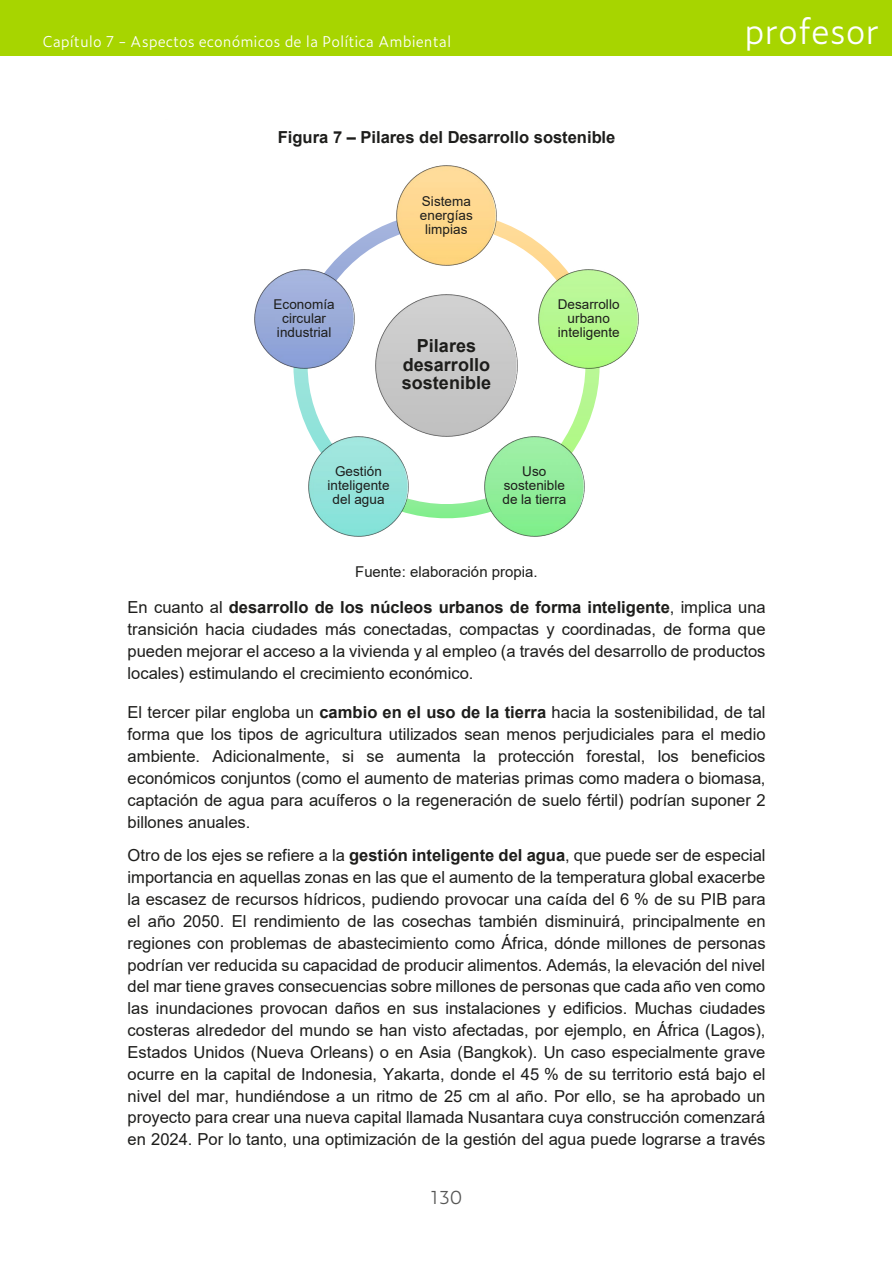
<style>
.page{position:relative;width:893px;height:1263px;background:#fff}
.page>*{position:absolute;margin:0;border:0;box-sizing:border-box;transform-origin:0 0}
.t1{font:300 34.5px "Zeitung Pro";color:#fff}
.t2{font:700 18px/18.6px "Arial";color:#1d1d1b;text-align:center}
.t3{font:300 18px "Zeitung Pro";color:#575756}
.t4{font:16.5px/21.9px "Arial";color:#1d1d1b;text-align:justify}
.t5{font:700 16.5px "Arial";color:#1d1d1b}
.t6{font:300 15px "Zeitung Pro";color:#fff}
.t7{font:15px "Arial";color:#1d1d1b}
.t8{font:13.5px/14px "Arial";letter-spacing:.005em;color:#1d1d1b;text-align:center}
.s1{font-weight:700}
</style>
<div class="page">
<svg style="left:293px;top:212px;width:307px;height:307px"></svg>
<img style="left:375px;top:294px;width:142px;height:142px">
<img style="left:397px;top:166px;width:99px;height:100px">
<img style="left:539px;top:269px;width:100px;height:100px">
<img style="left:485px;top:436px;width:99px;height:100px">
<img style="left:309px;top:436px;width:99px;height:100px">
<img style="left:254px;top:269px;width:100px;height:100px">
<div style="left:0;top:0;width:892px;height:56px;background:#a7d500"></div>
<p class="t6" style="left:43px;top:30px;width:410px">Capítulo 7 - Aspectos económicos de la Política Ambiental</p>
<p class="t5" style="left:278px;top:125px;width:339px">Figura 7 – Pilares del Desarrollo sostenible</p>
<p class="t8" style="left:274px;top:297px;width:63px">Economía circular industrial</p>
<p class="t8" style="left:420px;top:194px;width:54px">Sistema energías limpias</p>
<p class="t2" style="left:402px;top:337px;width:91px">Pilares desarrollo sostenible</p>
<p class="t8" style="left:558px;top:297px;width:64px">Desarrollo urbano inteligente</p>
<p class="t8" style="left:328px;top:465px;width:64px">Gestión inteligente del agua</p>
<p class="t8" style="left:502px;top:465px;width:65px">Uso sostenible de la tierra</p>
<h1 class="t1" style="left:744px;top:5px;width:137px">profesor</h1>
<p class="t7" style="left:355px;top:561px;width:184px">Fuente: elaboración propia.</p>
<p class="t4" style="left:128px;top:596px;width:639px">En cuanto al <span class="s1">desarrollo de los núcleos urbanos de forma inteligente</span>, implica una transición hacia ciudades más conectadas, compactas y coordinadas, de forma que pueden mejorar el acceso a la vivienda y al empleo (a través del desarrollo de productos locales) estimulando el crecimiento económico.</p>
<p class="t4" style="left:128px;top:702px;width:639px">El tercer pilar engloba un <span class="s1">cambio en el uso de la tierra</span> hacia la sostenibilidad, de tal forma que los tipos de agricultura utilizados sean menos perjudiciales para el medio ambiente. Adicionalmente, si se aumenta la protección forestal, los beneficios económicos conjuntos (como el aumento de materias primas como madera o biomasa, captación de agua para acuíferos o la regeneración de suelo fértil) podrían suponer 2 billones anuales.</p>
<p class="t4" style="left:128px;top:844px;width:640px">Otro de los ejes se refiere a la <span class="s1">gestión inteligente del agua</span>, que puede ser de especial importancia en aquellas zonas en las que el aumento de la temperatura global exacerbe la escasez de recursos hídricos, pudiendo provocar una caída del 6 % de su PIB para el año 2050. El rendimiento de las cosechas también disminuirá, principalmente en regiones con problemas de abastecimiento como África, dónde millones de personas podrían ver reducida su capacidad de producir alimentos. Además, la elevación del nivel del mar tiene graves consecuencias sobre millones de personas que cada año ven como las inundaciones provocan daños en sus instalaciones y edificios. Muchas ciudades costeras alrededor del mundo se han visto afectadas, por ejemplo, en África (Lagos), Estados Unidos (Nueva Orleans) o en Asia (Bangkok). Un caso especialmente grave ocurre en la capital de Indonesia, Yakarta, donde el 45 % de su territorio está bajo el nivel del mar, hundiéndose a un ritmo de 25 cm al año. Por ello, se ha aprobado un proyecto para crear una nueva capital llamada Nusantara cuya construcción comenzará en 2024. Por lo tanto, una optimización de la gestión del agua puede lograrse a través</p>
<p class="t3" style="left:430px;top:1184px;width:34px">130</p>
</div>
